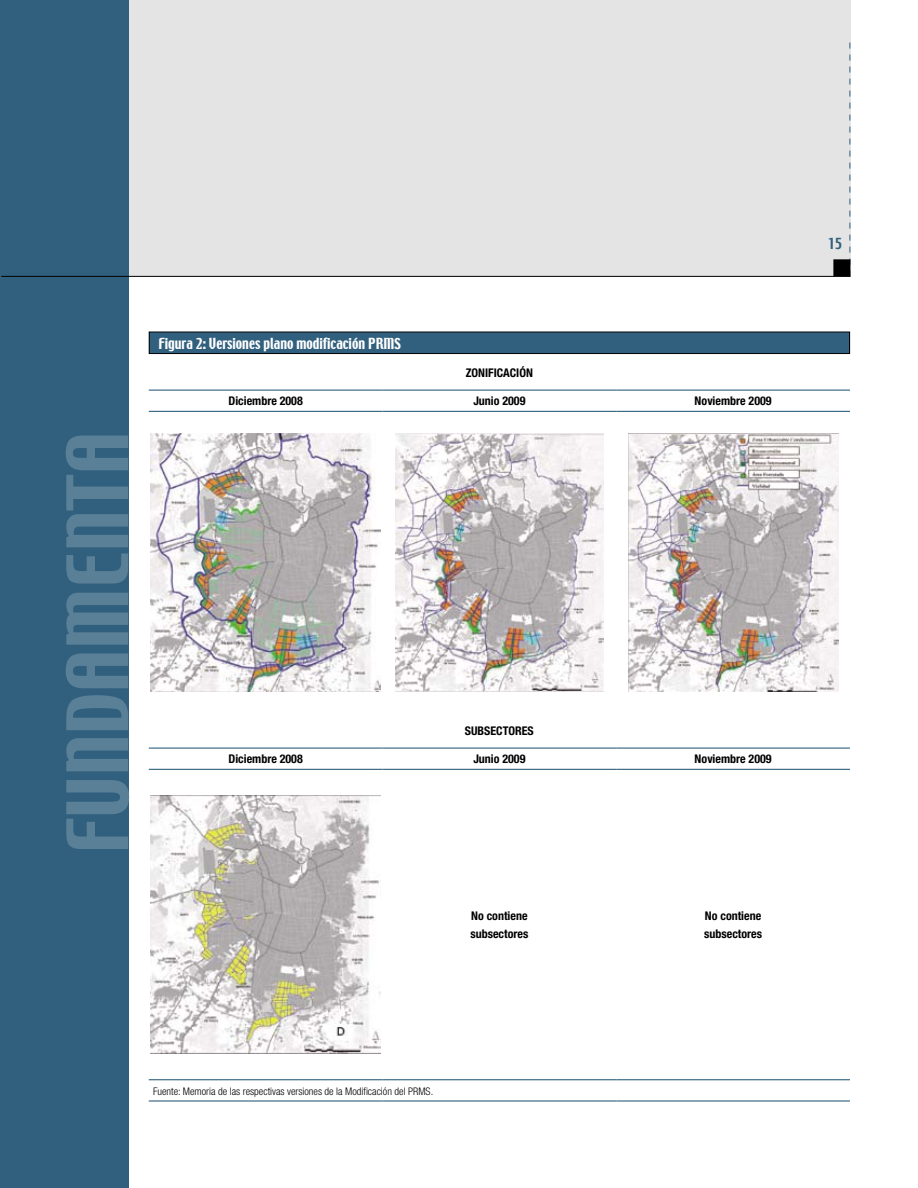
<style>
.page{position:relative;width:918px;height:1188px;background:#fff}
.page>*{position:absolute;margin:0;border:0;box-sizing:border-box;transform-origin:0 0}
.t1{font:75px "Techno";color:#5a8098}
.t2{font:13.5px "Techno";color:#fff}
.t3{font:13.5px "Techno";color:#31607e}
.t4{font:700 condensed 12px/17.7px "Helvetica Neue";color:#000}
.t5{font:300 condensed 10.5px "Helvetica Neue";color:#000}
</style>
<div class="page">
<div style="left:128px;top:0;width:722px;height:276px;background:#e4e4e4"></div>
<div style="left:0;top:0;width:128px;height:1188px;background:#31607e"></div>
<svg style="left:850px;top:43px;width:1px;height:234px"></svg>
<div style="left:834px;top:260px;width:16px;height:16px;background:#000"></div>
<div style="left:833px;top:259px;width:17px;height:17px;border:2px solid #000"></div>
<hr style="left:1px;top:276px;width:849px;height:1px;background:#000">
<hr style="left:149px;top:390px;width:234px;height:1px;background:#31607e">
<hr style="left:383px;top:390px;width:233px;height:1px;background:#31607e">
<hr style="left:616px;top:390px;width:234px;height:1px;background:#31607e">
<hr style="left:149px;top:411px;width:234px;height:1px;background:#31607e">
<hr style="left:383px;top:411px;width:233px;height:1px;background:#31607e">
<hr style="left:616px;top:411px;width:234px;height:1px;background:#31607e">
<hr style="left:149px;top:748px;width:234px;height:1px;background:#31607e">
<hr style="left:383px;top:748px;width:233px;height:1px;background:#31607e">
<hr style="left:616px;top:748px;width:234px;height:1px;background:#31607e">
<hr style="left:149px;top:769px;width:234px;height:1px;background:#31607e">
<hr style="left:383px;top:769px;width:233px;height:1px;background:#31607e">
<hr style="left:616px;top:769px;width:234px;height:1px;background:#31607e">
<hr style="left:149px;top:1079px;width:234px;height:1px;background:#31607e">
<hr style="left:383px;top:1079px;width:233px;height:1px;background:#31607e">
<hr style="left:616px;top:1079px;width:234px;height:1px;background:#31607e">
<hr style="left:149px;top:1100px;width:234px;height:2px;background:#31607e">
<hr style="left:383px;top:1100px;width:233px;height:2px;background:#31607e">
<hr style="left:616px;top:1100px;width:234px;height:2px;background:#31607e">
<img style="left:151px;top:433px;width:229px;height:259px">
<img style="left:395px;top:433px;width:208px;height:259px">
<img style="left:628px;top:433px;width:210px;height:259px">
<img style="left:151px;top:795px;width:230px;height:259px">
<div style="left:149px;top:332px;width:701px;height:22px;background:#31607e"></div>
<div style="left:149px;top:332px;width:701px;height:22px;border:1px solid #000"></div>
<h1 class="t1" style="left:47px;top:854px;width:424px;rotate:-90deg">FUNDAMENTA</h1>
<p class="t2" style="left:158px;top:334px;width:244px">Figura 2: Versiones plano modificación PRMS</p>
<p class="t4" style="left:466px;top:364px;width:69px">ZONIFICACIÓN</p>
<p class="t4" style="left:228px;top:392px;width:76px">Diciembre 2008</p>
<p class="t4" style="left:473px;top:392px;width:54px">Junio 2009</p>
<p class="t4" style="left:695px;top:392px;width:79px">Noviembre 2009</p>
<p class="t4" style="left:465px;top:722px;width:70px">SUBSECTORES</p>
<p class="t4" style="left:228px;top:750px;width:76px">Diciembre 2008</p>
<p class="t4" style="left:473px;top:750px;width:54px">Junio 2009</p>
<p class="t4" style="left:695px;top:750px;width:79px">Noviembre 2009</p>
<p class="t4" style="left:470px;top:907px;width:59px">No contiene subsectores</p>
<p class="t4" style="left:704px;top:907px;width:59px">No contiene subsectores</p>
<p class="t3" style="left:829px;top:234px;width:14px">15</p>
<p class="t5" style="left:153px;top:1085px;width:282px">Fuente: Memoria de las respectivas versiones de la Modificación del PRMS.</p>
</div>
